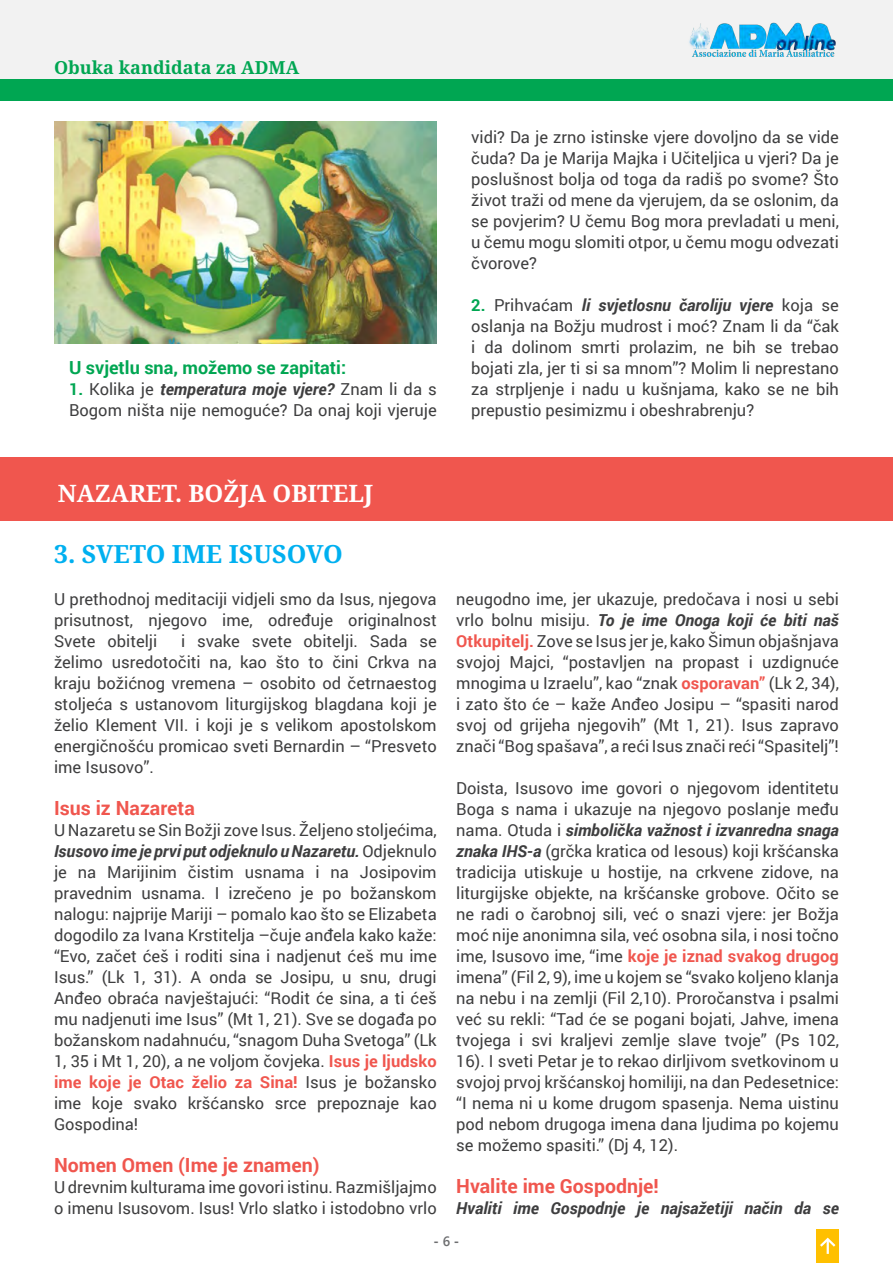
<style>
.page{position:relative;width:893px;height:1263px;background:#fff}
.page>*{position:absolute;margin:0;border:0;box-sizing:border-box;transform-origin:0 0}
.t1{font:700 25.05px "Noto Serif";color:#00b0f0}
.t2{font:700 24px "Noto Serif";color:#fff}
.t3{font:700 19.5px "Roboto";color:#f0564e}
.t4{font:700 18px "Roboto";color:#00a652}
.t5{font:700 18px "Noto Serif";color:#00a652}
.t6{font:16.5px/21px "Roboto";color:#3e3e3f;text-align:justify}
.t7{font:italic 700 16.5px "Roboto";color:#3e3e3f}
.t8{font:700 13.5px "Segoe UI";color:#6d6e70}
.s1{font-weight:700;color:#00a652}
.s2{font-weight:700;font-style:italic}
.s3{font-weight:700;color:#f0564e}
.s4{font-weight:600}
</style>
<div class="page">
<div style="left:0;top:0;width:893px;height:80px;background:#f2f2f2"></div>
<img style="left:689px;top:22px;width:147px;height:35px">
<div style="left:816px;top:1229px;width:23px;height:34px;background:#ffc000"></div>
<svg style="left:820px;top:1237px;width:16px;height:17px"></svg>
<div style="left:0;top:458px;width:893px;height:62px;background:#f0564e"></div>
<div style="left:0;top:80px;width:893px;height:20px;background:#00a652"></div>
<img style="left:54px;top:122px;width:383px;height:221px">
<p class="t5" style="left:54px;top:54px;width:247px">Obuka kandidata za ADMA</p>
<p class="t4" style="left:69px;top:354px;width:279px">U svjetlu sna, možemo se zapitati:</p>
<p class="t6" style="left:69px;top:378px;width:369px"><span class="s1">1.</span> Kolika je <span class="s2">temperatura moje vjere?</span> Znam li da s<br>Bogom ništa nije nemoguće? Da onaj koji vjeruje</p>
<p class="t6" style="left:471px;top:126px;width:369px">vidi? Da je zrno istinske vjere dovoljno da se vide čuda? Da je Marija Majka i Učiteljica u vjeri? Da je poslušnost bolja od toga da radiš po svome? Što život traži od mene da vjerujem, da se oslonim, da se povjerim? U čemu Bog mora prevladati u meni, u čemu mogu slomiti otpor, u čemu mogu odvezati čvorove?</p>
<p class="t6" style="left:471px;top:294px;width:369px"><span class="s1">2.</span> Prihvaćam <span class="s2">li svjetlosnu čaroliju vjere</span> koja se oslanja na Božju mudrost i moć? Znam li da “čak i da dolinom smrti prolazim, ne bih se trebao bojati zla, jer ti si sa mnom”? Molim li neprestano za strpljenje i nadu u kušnjama, kako se ne bih prepustio pesimizmu i obeshrabrenju?</p>
<p class="t2" style="left:58px;top:476px;width:317px">NAZARET. BOŽJA OBITELJ</p>
<p class="t1" style="left:54px;top:536px;width:290px">3. SVETO IME ISUSOVO</p>
<p class="t6" style="left:54px;top:588px;width:384px">U prethodnoj meditaciji vidjeli smo da Isus, njegova prisutnost, njegovo ime, određuje originalnost Svete obitelji</p>
<p class="t6" style="left:54px;top:630px;width:384px;text-indent:127px">i svake svete obitelji. Sada se želimo usredotočiti na, kao što to čini Crkva na kraju božićnog vremena – osobito od četrnaestog stoljeća s ustanovom liturgijskog blagdana koji je želio Klement VII. i koji je s velikom apostolskom energičnošću promicao sveti Bernardin – “Presveto ime Isusovo”.</p>
<p class="t3" style="left:54px;top:794px;width:142px">Isus iz Nazareta</p>
<p class="t6" style="left:54px;top:819px;width:384px">U Nazaretu se Sin Božji zove Isus. Željeno stoljećima, <span class="s2">Isusovo ime je prvi put odjeknulo u Nazaretu.</span> Odjeknulo je na Marijinim čistim usnama i na Josipovim pravednim usnama. I izrečeno je po božanskom nalogu: najprije Mariji – pomalo kao što se Elizabeta dogodilo za Ivana Krstitelja –čuje anđela kako kaže: “Evo, začet ćeš i roditi sina i nadjenut ćeš mu ime Isus.” (Lk 1, 31). A onda se Josipu, u snu, drugi Anđeo obraća navještajući: “Rodit će sina, a ti ćeš mu nadjenuti ime Isus” (Mt 1, 21). Sve se događa po božanskom nadahnuću, “snagom Duha Svetoga” (Lk 1, 35 i Mt 1, 20), a ne voljom čovjeka. <span class="s3">Isus je ljudsko ime koje je Otac želio za Sina!</span> Isus je božansko ime koje svako kršćansko srce prepoznaje kao Gospodina!</p>
<p class="t3" style="left:54px;top:1151px;width:267px">Nomen Omen (Ime je znamen)</p>
<p class="t6" style="left:54px;top:1176px;width:384px">U drevnim kulturama ime govori istinu. Razmišljajmo o imenu Isusovom. Isus! Vrlo slatko i istodobno vrlo</p>
<p class="t6" style="left:456px;top:588px;width:384px">neugodno ime, jer ukazuje, predočava i nosi u sebi vrlo bolnu misiju. <span class="s2">To je ime Onoga koji će biti naš </span><span class="s3">Otkupitelj.</span> Zove se Isus jer je, kako Šimun objašnjava svojoj Majci, “postavljen na propast i uzdignuće mnogima u Izraelu”, kao “znak <span class="s3">osporavan”</span> (Lk 2, 34), i zato što će – kaže Anđeo Josipu – “spasiti narod svoj od grijeha njegovih” (Mt 1, 21). Isus zapravo znači “Bog spašava”, a reći Isus znači reći “Spasitelj”!</p>
<p class="t6" style="left:456px;top:777px;width:384px">Doista, Isusovo ime govori o njegovom identitetu Boga s nama i ukazuje na njegovo poslanje među nama. Otuda i <span class="s2">simbolička važnost i izvanredna snaga znaka IHS-a</span> (grčka kratica od Iesous) koji kršćanska tradicija utiskuje u hostije, na crkvene zidove, na liturgijske objekte, na kršćanske grobove. Očito se ne radi o čarobnoj sili, već o snazi vjere: jer Božja moć nije anonimna sila, već osobna sila, i nosi točno ime, Isusovo ime, “ime <span class="s3">koje je iznad svakog drugog </span>imena” (Fil 2, 9), ime u kojem se “svako koljeno klanja na nebu i na zemlji (Fil 2,10). Proročanstva i psalmi već su rekli: “Tad će se pogani bojati, Jahve, imena tvojega i svi kraljevi zemlje slave tvoje” (Ps 102, 16). I sveti Petar je to rekao dirljivom svetkovinom u svojoj prvoj kršćanskoj homiliji, na dan Pedesetnice: “I nema ni u kome drugom spasenja. Nema uistinu pod nebom drugoga imena dana ljudima po kojemu se možemo spasiti.” (Dj 4, 12).</p>
<p class="t3" style="left:456px;top:1172px;width:204px">Hvalite ime Gospodnje!</p>
<p class="t7" style="left:456px;top:1196px;width:384px">Hvaliti ime Gospodnje je najsažetiji način da se</p>
<p class="t8" style="left:434px;top:1229px;width:27px">- <span class="s4">6</span> -</p>
</div>
